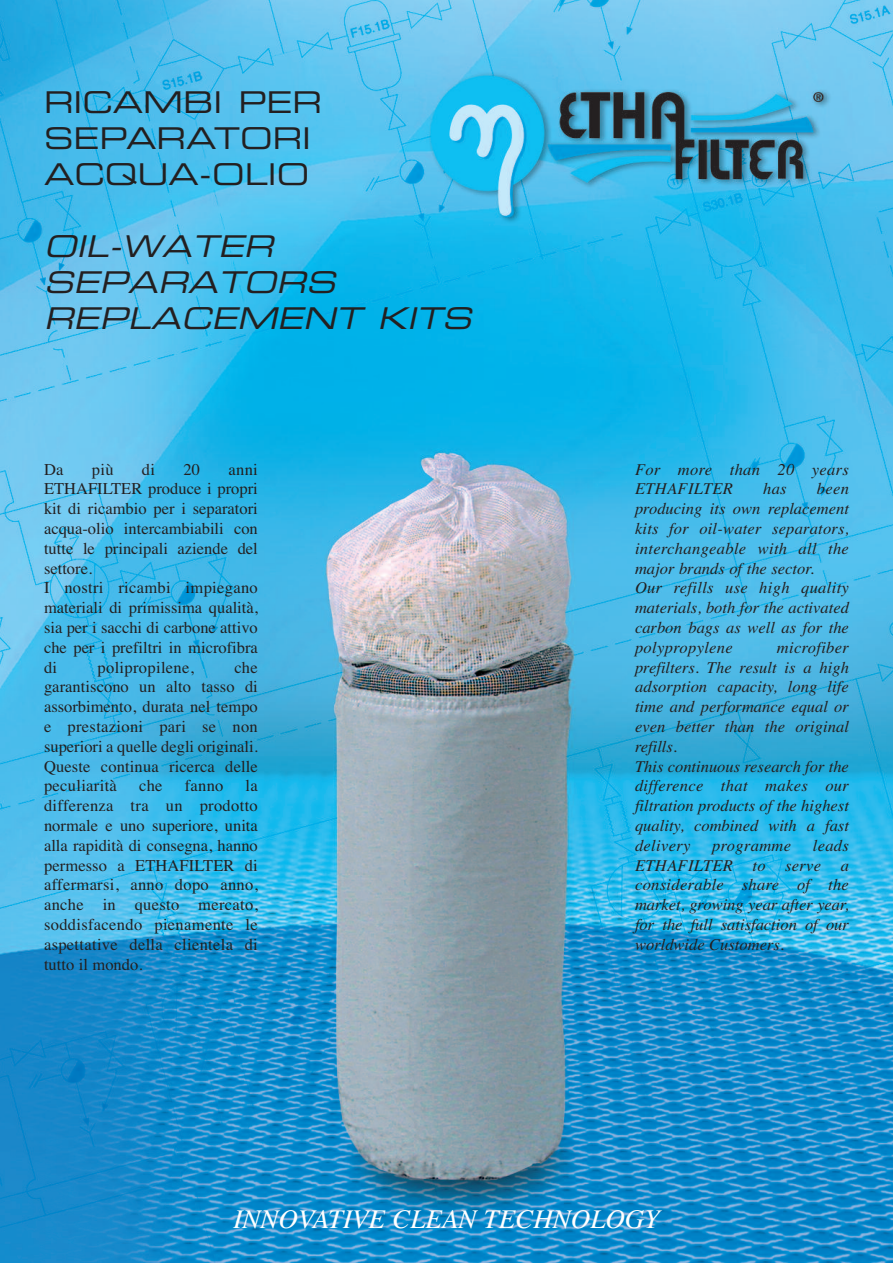
<style>
.page{position:relative;width:893px;height:1263px;background:#fff}
.page>*{position:absolute;margin:0;border:0;box-sizing:border-box;transform-origin:0 0}
.t1{font:italic 30px/36px "Eurostile Extended Two";color:#231f20}
.t2{font:30px/36px "Eurostile Extended Two";color:#231f20}
.t3{font:italic 27px "Times";color:#fff}
.t4{font:16.5px/19.8px "Times";color:#231f20;text-align:justify}
.t5{font:italic 16.5px/19.8px "Times";color:#231f20}
.t6{font:italic 16.5px/19.8px "Times";letter-spacing:.02em;color:#231f20}
.t7{font:16.5px "Times";letter-spacing:.02em;color:#231f20}
</style>
<div class="page">
<img style="left:0;top:0;width:893px;height:1263px">
<h1 class="t2" style="left:44px;top:87px;width:279px">RICAMBI PER<br>SEPARATORI<br>ACQUA-OLIO</h1>
<h1 class="t1" style="left:44px;top:231px;width:435px">OIL-WATER<br>SEPARATORS<br>REPLACEMENT KITS</h1>
<p class="t4" style="left:44px;top:459px;width:21px">Da</p>
<p class="t4" style="left:92px;top:459px;width:23px">più</p>
<p class="t4" style="left:142px;top:459px;width:15px">di</p>
<p class="t4" style="left:183px;top:459px;width:18px">20</p>
<p class="t4" style="left:44px;top:459px;width:215px;text-align:left;text-indent:184px">anni<br>ETHAFILTER produce i propri kit di ricambio per i separatori acqua-olio intercambiabili con tutte le principali aziende del settore.<br>I nostri ricambi impiegano materiali di primissima qualità, sia per i sacchi di carbone attivo che per i prefiltri in microfibra di</p>
<p class="t7" style="left:98px;top:657px;width:98px">polipropilene,</p>
<p class="t4" style="left:44px;top:657px;width:215px;text-indent:190px">che garantiscono un alto tasso di assorbimento, durata nel tempo e prestazioni pari se non superiori a quelle degli originali.<br>Queste continua ricerca delle peculiarità</p>
<p class="t4" style="left:44px;top:776px;width:215px;text-indent:202px">la differenza tra un prodotto normale e uno superiore, unita alla rapidità di consegna, hanno permesso a ETHAFILTER di affermarsi, anno dopo anno, anche in questo mercato, soddisfacendo pienamente le aspettative della clientela di tutto il mondo.</p>
<p class="t4" style="left:139px;top:776px;width:25px">che</p>
<p class="t4" style="left:185px;top:776px;width:40px">fanno</p>
<p class="t6" style="left:635px;top:459px;width:215px">For more than 20 years<br>ETHAFILTER</p>
<p class="t5" style="left:635px;top:479px;width:215px;text-indent:182px">been producing its own replacement kits for oil-water separators, interchangeable with all the major brands of the sector.<br>Our refills use high quality materials, both for the activated carbon bags as well as for the polypropylene</p>
<p class="t5" style="left:763px;top:479px;width:25px">has</p>
<p class="t5" style="left:635px;top:637px;width:215px;text-indent:142px">microfiber prefilters. The result is a high adsorption capacity, long life time and performance equal or even better than the original refills.<br>This continuous research for the difference that makes our filtration products of the highest quality, combined with a fast delivery</p>
<p class="t5" style="left:635px;top:835px;width:215px;text-align:justify;text-indent:178px">leads ETHAFILTER to serve a considerable share of the market, growing year after year, for the full satisfaction of our worldwide Customers.</p>
<p class="t6" style="left:712px;top:835px;width:81px">programme</p>
<h2 class="t3" style="left:234px;top:1202px;width:427px">INNOVATIVE CLEAN TECHNOLOGY</h2>
</div>
